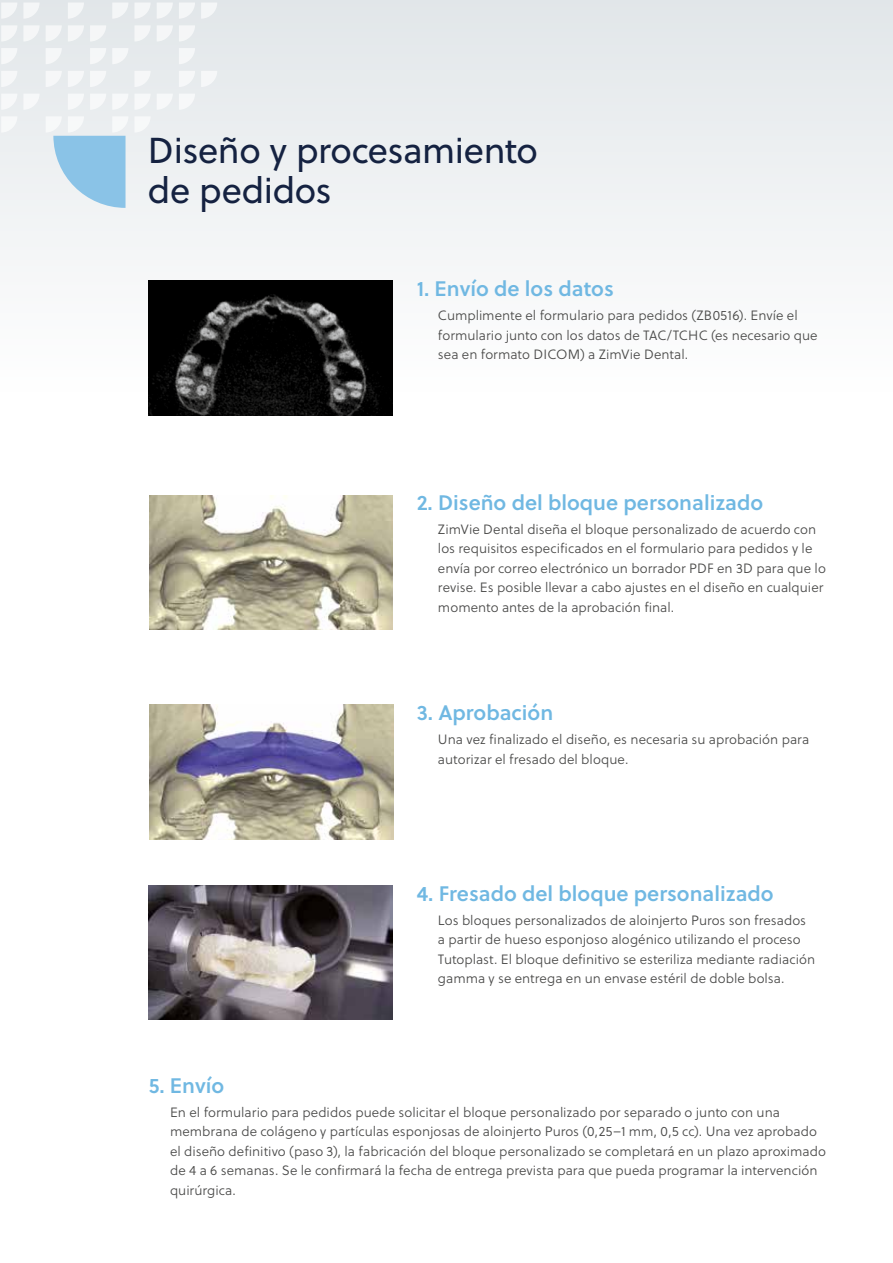
<style>
.page{position:relative;width:893px;height:1263px;background:#fff}
.page>*{position:absolute;margin:0;border:0;box-sizing:border-box;transform-origin:0 0}
.t1{font:36px/40.5px "Soleil";letter-spacing:-.01em;color:#152241}
.t2{font:21px "Soleil Sb";color:#70b8e2}
.t3{font:13.5px/19.5px "Soleil Lt";letter-spacing:.005em;color:#494948}
</style>
<div class="page">
<div style="left:0;top:0;width:893px;height:793px;background:linear-gradient(to bottom,#e8ecee,#fff)"></div>
<svg style="left:1px;top:116px;width:16px;height:17px"></svg>
<svg style="left:1px;top:94px;width:16px;height:16px"></svg>
<svg style="left:1px;top:71px;width:16px;height:16px"></svg>
<svg style="left:1px;top:48px;width:16px;height:16px"></svg>
<svg style="left:1px;top:25px;width:16px;height:17px"></svg>
<svg style="left:1px;top:3px;width:16px;height:16px"></svg>
<svg style="left:23px;top:94px;width:17px;height:16px"></svg>
<svg style="left:23px;top:25px;width:17px;height:17px"></svg>
<svg style="left:23px;top:3px;width:17px;height:16px"></svg>
<svg style="left:46px;top:71px;width:16px;height:16px"></svg>
<svg style="left:46px;top:48px;width:16px;height:16px"></svg>
<svg style="left:46px;top:25px;width:16px;height:17px"></svg>
<svg style="left:68px;top:94px;width:16px;height:16px"></svg>
<svg style="left:68px;top:71px;width:16px;height:16px"></svg>
<svg style="left:68px;top:25px;width:16px;height:17px"></svg>
<svg style="left:68px;top:3px;width:16px;height:16px"></svg>
<svg style="left:90px;top:94px;width:16px;height:16px"></svg>
<svg style="left:90px;top:71px;width:16px;height:16px"></svg>
<svg style="left:90px;top:48px;width:16px;height:16px"></svg>
<svg style="left:90px;top:25px;width:16px;height:17px"></svg>
<svg style="left:112px;top:94px;width:16px;height:16px"></svg>
<svg style="left:112px;top:48px;width:16px;height:16px"></svg>
<svg style="left:112px;top:3px;width:16px;height:16px"></svg>
<svg style="left:134px;top:116px;width:17px;height:17px"></svg>
<svg style="left:134px;top:94px;width:17px;height:16px"></svg>
<svg style="left:134px;top:71px;width:17px;height:16px"></svg>
<svg style="left:134px;top:25px;width:17px;height:17px"></svg>
<svg style="left:134px;top:3px;width:17px;height:16px"></svg>
<svg style="left:157px;top:94px;width:16px;height:16px"></svg>
<svg style="left:157px;top:25px;width:16px;height:17px"></svg>
<svg style="left:157px;top:3px;width:16px;height:16px"></svg>
<svg style="left:179px;top:94px;width:16px;height:16px"></svg>
<svg style="left:179px;top:71px;width:16px;height:16px"></svg>
<svg style="left:179px;top:48px;width:16px;height:16px"></svg>
<svg style="left:179px;top:25px;width:16px;height:17px"></svg>
<svg style="left:179px;top:3px;width:16px;height:16px"></svg>
<svg style="left:201px;top:71px;width:16px;height:16px"></svg>
<svg style="left:201px;top:3px;width:16px;height:16px"></svg>
<svg style="left:46px;top:116px;width:82px;height:92px"></svg>
<img style="left:149px;top:495px;width:244px;height:134px">
<img style="left:149px;top:704px;width:244px;height:135px">
<img style="left:148px;top:886px;width:245px;height:134px">
<img style="left:148px;top:281px;width:245px;height:135px">
<h1 class="t1" style="left:148px;top:131px;width:392px">Diseño y procesamiento de pedidos</h1>
<h2 class="t2" style="left:417px;top:276px;width:199px">1. Envío de los datos</h2>
<p class="t3" style="left:438px;top:306px;width:381px">Cumplimente el formulario para pedidos (ZB0516). Envíe el formulario junto con los datos de TAC/TCHC (es necesario que sea en formato DICOM) a ZimVie Dental.</p>
<h2 class="t2" style="left:417px;top:489px;width:348px">2. Diseño del bloque personalizado</h2>
<p class="t3" style="left:438px;top:520px;width:389px">ZimVie Dental diseña el bloque personalizado de acuerdo con los requisitos especificados en el formulario para pedidos y le envía por correo electrónico un borrador PDF en 3D para que lo revise. Es posible llevar a cabo ajustes en el diseño en cualquier momento antes de la aprobación final.</p>
<h2 class="t2" style="left:417px;top:699px;width:138px">3. Aprobación</h2>
<p class="t3" style="left:438px;top:730px;width:373px">Una vez finalizado el diseño, es necesaria su aprobación para autorizar el fresado del bloque.</p>
<h2 class="t2" style="left:417px;top:880px;width:358px">4. Fresado del bloque personalizado</h2>
<p class="t3" style="left:438px;top:911px;width:379px">Los bloques personalizados de aloinjerto Puros son fresados a partir de hueso esponjoso alogénico utilizando el proceso Tutoplast. El bloque definitivo se esteriliza mediante radiación gamma y se entrega en un envase estéril de doble bolsa.</p>
<h2 class="t2" style="left:149px;top:1072px;width:77px">5. Envío</h2>
<p class="t3" style="left:170px;top:1103px;width:657px">En el formulario para pedidos puede solicitar el bloque personalizado por separado o junto con una membrana de colágeno y partículas esponjosas de aloinjerto Puros (0,25–1 mm, 0,5 cc). Una vez aprobado el diseño definitivo (paso 3), la fabricación del bloque personalizado se completará en un plazo aproximado de 4 a 6 semanas. Se le confirmará la fecha de entrega prevista para que pueda programar la intervención quirúrgica.</p>
</div>
